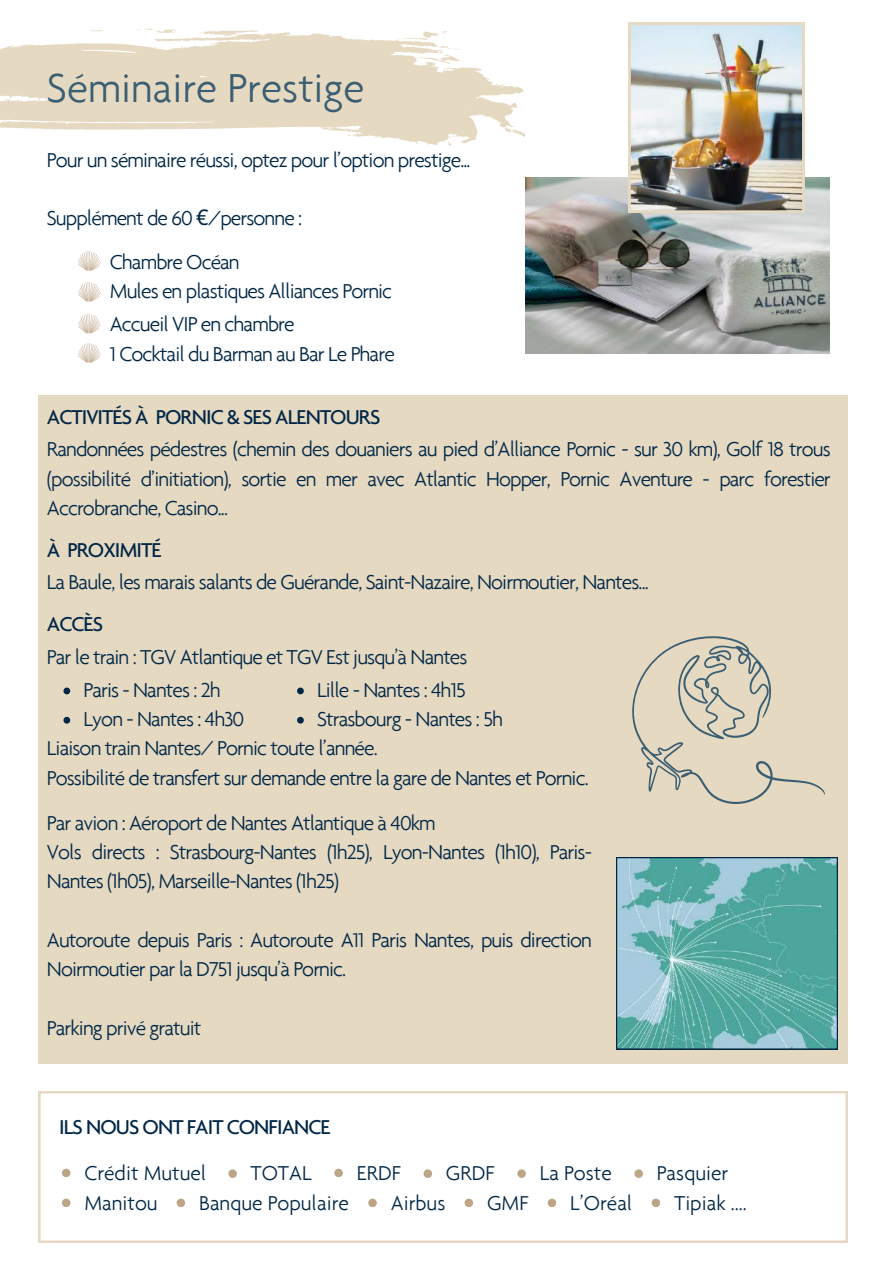
<style>
.page{position:relative;width:894px;height:1264px;background:#fff}
.page>*{position:absolute;margin:0;border:0;box-sizing:border-box;transform-origin:0 0}
.t1{font:300 43.5px "Agenda";color:#3a5e72}
.t2{font:300 21.6px/29.2px "Agenda";letter-spacing:-.04em;color:#002747}
.t3{font:500 21.6px "Agenda";letter-spacing:-.04em;color:#002747}
.t4{font:300 21.6px "Agenda";color:#002747}
.s1{font-family:"Noto Sans";font-weight:400}
</style>
<div class="page">
<svg style="left:0;top:32px;width:523px;height:114px;fill:#e6d9c2"></svg>
<svg style="left:199px;top:30px;width:61px;height:6px"></svg>
<svg style="left:91px;top:30px;width:13px;height:2px"></svg>
<svg style="left:135px;top:28px;width:42px;height:6px"></svg>
<svg style="left:78px;top:251px;width:23px;height:20px"></svg>
<svg style="left:78px;top:281px;width:23px;height:21px"></svg>
<svg style="left:78px;top:313px;width:23px;height:21px"></svg>
<svg style="left:78px;top:343px;width:23px;height:20px"></svg>
<img style="left:525px;top:178px;width:304px;height:175px">
<img style="left:628px;top:23px;width:176px;height:189px">
<div style="left:38px;top:395px;width:809px;height:668px;background:#e6d9c2"></div>
<svg style="left:38px;top:1091px;width:809px;height:151px"></svg>
<div style="left:62px;top:1168px;width:8px;height:9px;background:#bda687;border-radius:50%"></div>
<div style="left:228px;top:1169px;width:9px;height:8px;background:#bda687;border-radius:50%"></div>
<div style="left:334px;top:1168px;width:9px;height:9px;background:#bda687;border-radius:50%"></div>
<div style="left:423px;top:1169px;width:9px;height:8px;background:#bda687;border-radius:50%"></div>
<div style="left:517px;top:1169px;width:8px;height:8px;background:#bda687;border-radius:50%"></div>
<div style="left:634px;top:1169px;width:8px;height:8px;background:#bda687;border-radius:50%"></div>
<div style="left:62px;top:1198px;width:8px;height:9px;background:#bda687;border-radius:50%"></div>
<div style="left:176px;top:1198px;width:9px;height:9px;background:#bda687;border-radius:50%"></div>
<div style="left:368px;top:1198px;width:9px;height:9px;background:#bda687;border-radius:50%"></div>
<div style="left:464px;top:1198px;width:9px;height:9px;background:#bda687;border-radius:50%"></div>
<div style="left:547px;top:1198px;width:9px;height:9px;background:#bda687;border-radius:50%"></div>
<div style="left:651px;top:1198px;width:9px;height:9px;background:#bda687;border-radius:50%"></div>
<svg style="left:632px;top:636px;width:193px;height:168px"></svg>
<svg style="left:616px;top:857px;width:221px;height:192px;background:#68b0af"></svg>
<svg style="left:63px;top:687px;width:7px;height:7px"></svg>
<svg style="left:63px;top:717px;width:7px;height:6px"></svg>
<svg style="left:297px;top:687px;width:7px;height:7px"></svg>
<svg style="left:297px;top:717px;width:7px;height:6px"></svg>
<h1 class="t1" style="left:47px;top:63px;width:319px">Séminaire Prestige</h1>
<p class="t2" style="left:47px;top:145px;width:425px">Pour un séminaire réussi, optez pour l’option prestige...</p>
<p class="t2" style="left:47px;top:196px;width:257px;line-height:43.5px;text-align:center">Supplément de 60 <span class="s1">€</span>/personne :<br>Chambre Océan</p>
<p class="t2" style="left:110px;top:274px;width:284px;line-height:32.8px">Mules en plastiques Alliances Pornic<br>Accueil VIP en chambre</p>
<p class="t2" style="left:110px;top:338px;width:286px">1 Cocktail du Barman au Bar Le Phare</p>
<p class="t3" style="left:47px;top:408px;width:335px">ACTIVITÉS À PORNIC &amp; SES ALENTOURS</p>
<p class="t2" style="left:47px;top:434px;width:785px;text-align:justify">Randonnées pédestres (chemin des douaniers au pied d’Alliance Pornic - sur 30 km), Golf 18 trous (possibilité d’initiation), sortie en mer avec Atlantic Hopper, Pornic Aventure - parc forestier Accrobranche, Casino...</p>
<p class="t3" style="left:47px;top:541px;width:116px">À PROXIMITÉ</p>
<p class="t2" style="left:47px;top:567px;width:603px">La Baule, les marais salants de Guérande, Saint-Nazaire, Noirmoutier, Nantes...</p>
<p class="t3" style="left:47px;top:615px;width:58px">ACCÈS</p>
<p class="t2" style="left:83px;top:639px;width:385px;line-height:32.8px;text-indent:-37px">Par le train : TGV Atlantique et TGV Est jusqu’à Nantes<br>Paris - Nantes : 2h</p>
<p class="t2" style="left:83px;top:703px;width:162px">Lyon - Nantes : 4h30</p>
<p class="t2" style="left:317px;top:674px;width:150px">Lille - Nantes : 4h15</p>
<p class="t2" style="left:317px;top:703px;width:187px">Strasbourg - Nantes : 5h</p>
<p class="t2" style="left:47px;top:733px;width:332px">Liaison train Nantes/ Pornic toute l’année.</p>
<p class="t2" style="left:47px;top:762px;width:543px">Possibilité de transfert sur demande entre la gare de Nantes et Pornic.</p>
<p class="t2" style="left:47px;top:807px;width:546px">Par avion : Aéroport de Nantes Atlantique à 40km<br>Vols directs : Strasbourg-Nantes (1h25), Lyon-Nantes (1h10), Paris-<br>Nantes (1h05), Marseille-Nantes (1h25)</p>
<p class="t2" style="left:47px;top:924px;width:546px">Autoroute depuis Paris : Autoroute A11 Paris Nantes, puis direction<br>Noirmoutier par la D751 jusqu’à Pornic.</p>
<p class="t2" style="left:47px;top:1012px;width:156px">Parking privé gratuit</p>
<p class="t3" style="left:59px;top:1118px;width:273px">ILS NOUS ONT FAIT CONFIANCE</p>
<p class="t4" style="left:84px;top:1160px;width:123px">Crédit Mutuel</p>
<p class="t2" style="left:250px;top:1158px;width:63px">TOTAL</p>
<p class="t2" style="left:357px;top:1157px;width:46px">ERDF</p>
<p class="t2" style="left:446px;top:1158px;width:50px">GRDF</p>
<p class="t2" style="left:539px;top:1158px;width:73px">La Poste</p>
<p class="t4" style="left:656px;top:1160px;width:73px">Pasquier</p>
<p class="t4" style="left:84px;top:1189px;width:75px">Manitou</p>
<p class="t4" style="left:199px;top:1189px;width:151px">Banque Populaire</p>
<p class="t2" style="left:390px;top:1187px;width:56px">Airbus</p>
<p class="t2" style="left:487px;top:1187px;width:43px">GMF</p>
<p class="t2" style="left:570px;top:1187px;width:64px">L’Oréal</p>
<p class="t2" style="left:674px;top:1187px;width:74px">Tipiak ....</p>
</div>
